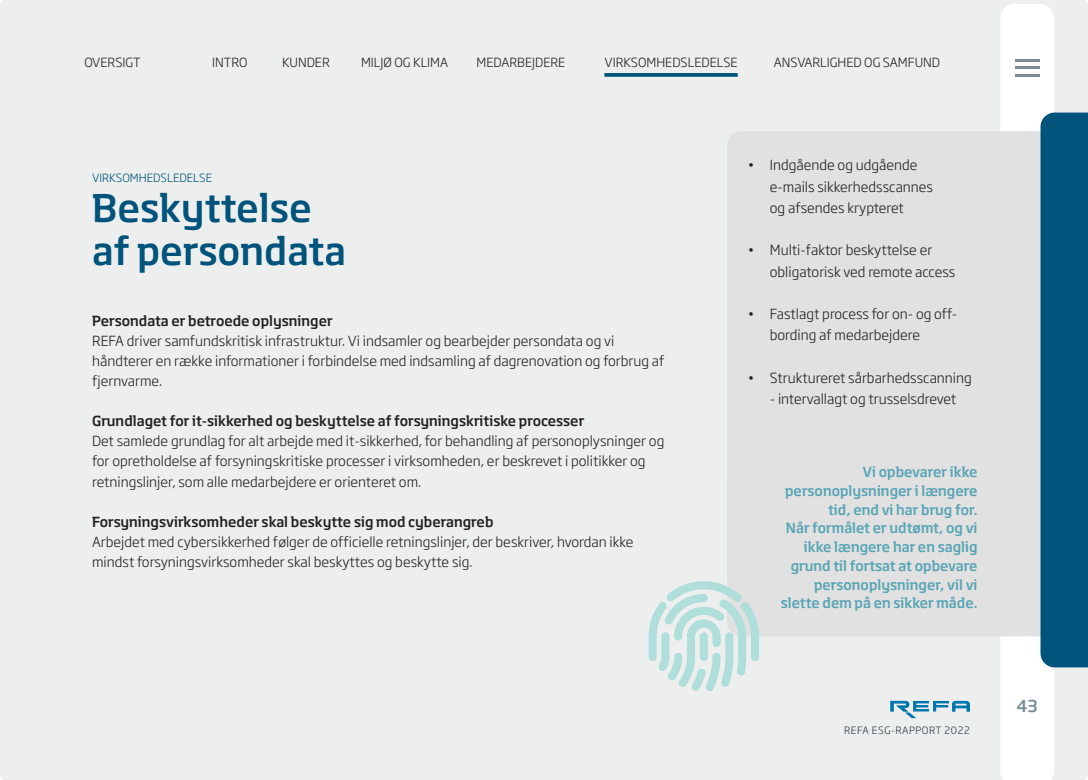
<style>
.page{position:relative;width:1088px;height:780px;background:#edefee}
.page>*{position:absolute;margin:0;border:0;box-sizing:border-box;transform-origin:0 0}
.t1{font:500 37.5px/43.8px "REF Aoverskrift";color:#00537a}
.t2{font:500 16.25px "REF Aoverskrift";color:#7b8c95}
.t3{font:300 13.75px/20px "REF Atekst";color:#231f20}
.t4{font:500 13.75px/18.8px "REF Aoverskrift";color:#58a4b5;text-align:right}
.t5{font:300 12.5px "REF Atekst";color:#231f20}
.t6{font:300 11.25px "REF Atekst";color:#00537a}
.t7{font:300 10px "REF Atekst";letter-spacing:.05em;color:#273b44}
.s1{font-family:"REF Aoverskrift";font-weight:500}
</style>
<div class="page">
<svg style="left:604px;top:73px;width:134px;height:4px"></svg>
<svg style="left:1000px;top:4px;width:54px;height:776px"></svg>
<hr style="left:1015px;top:59px;width:24px;height:2px;background:#7b8c95">
<hr style="left:1015px;top:66px;width:24px;height:3px;background:#7b8c95">
<hr style="left:1015px;top:74px;width:24px;height:3px;background:#7b8c95">
<div style="left:727px;top:131px;width:313px;height:335px;background:#e0e1e0"></div>
<div style="left:727px;top:466px;width:313px;height:170px;background:#e0e1e0"></div>
<svg style="left:1040px;top:112px;width:48px;height:555px;background:#0f5c81"></svg>
<svg style="left:648px;top:581px;width:111px;height:110px;background:#cfe6e4"></svg>
<svg style="left:890px;top:700px;width:80px;height:18px"></svg>
<p class="t5" style="left:84px;top:53px;width:58px">OVERSIGT</p>
<p class="t5" style="left:212px;top:53px;width:37px">INTRO</p>
<p class="t5" style="left:282px;top:53px;width:49px">KUNDER</p>
<p class="t5" style="left:361px;top:53px;width:89px">MILJØ OG KLIMA</p>
<p class="t5" style="left:476px;top:53px;width:90px">MEDARBEJDERE</p>
<p class="t5" style="left:604px;top:53px;width:135px">VIRKSOMHEDSLEDELSE</p>
<p class="t5" style="left:774px;top:53px;width:168px">ANSVARLIGHED OG SAMFUND</p>
<h1 class="t6" style="left:92px;top:169px;width:121px">VIRKSOMHEDSLEDELSE</h1>
<h1 class="t1" style="left:92px;top:183px;width:255px">Beskyttelse af persondata</h1>
<p class="t3" style="left:92px;top:310px;width:574px"><span class="s1">Persondata er betroede oplysninger<br></span>REFA driver samfundskritisk infrastruktur. Vi indsamler og bearbejder persondata og vi håndterer en række informationer i forbindelse med indsamling af dagrenovation og forbrug af fjernvarme.</p>
<p class="t3" style="left:92px;top:410px;width:574px"><span class="s1">Grundlaget for it-sikkerhed og beskyttelse af forsyningskritiske processer<br></span>Det samlede grundlag for alt arbejde med it-sikkerhed, for behandling af personoplysninger og for opretholdelse af forsyningskritiske processer i virksomheden, er beskrevet i politikker og retningslinjer, som alle medarbejdere er orienteret om.</p>
<p class="t3" style="left:92px;top:510px;width:543px"><span class="s1">Forsyningsvirksomheder skal beskytte sig mod cyberangreb<br></span>Arbejdet med cybersikkerhed følger de officielle retningslinjer, der beskriver, hvordan ikke mindst forsyningsvirksomheder skal beskyttes og beskytte sig.</p>
<p class="t3" style="left:770px;top:154px;width:165px;line-height:21.2px;text-indent:-22px">• Indgående og udgående e-mails sikkerhedsscannes og afsendes krypteret</p>
<p class="t3" style="left:770px;top:239px;width:187px;line-height:21.2px;text-indent:-22px">• Multi-faktor beskyttelse er obligatorisk ved remote access</p>
<p class="t3" style="left:770px;top:302px;width:189px;line-height:21.2px;text-indent:-22px">• Fastlagt process for on- og off&shy;bording af medarbejdere</p>
<p class="t3" style="left:747px;top:367px;width:226px">• Struktureret sårbarhedsscanning</p>
<p class="t3" style="left:770px;top:388px;width:188px">- intervallagt og trusselsdrevet</p>
<p class="t4" style="left:781px;top:461px;width:198px">Vi opbevarer ikke personoplysninger i længere tid, end vi har brug for.<br>Når formålet er udtømt, og vi ikke længere har en saglig grund til fortsat at opbevare personoplysninger, vil vi slette dem på en sikker måde.</p>
<p class="t7" style="left:844px;top:722px;width:127px">REFA ESG-RAPPORT 2022</p>
<p class="t2" style="left:1016px;top:693px;width:23px">43</p>
</div>
